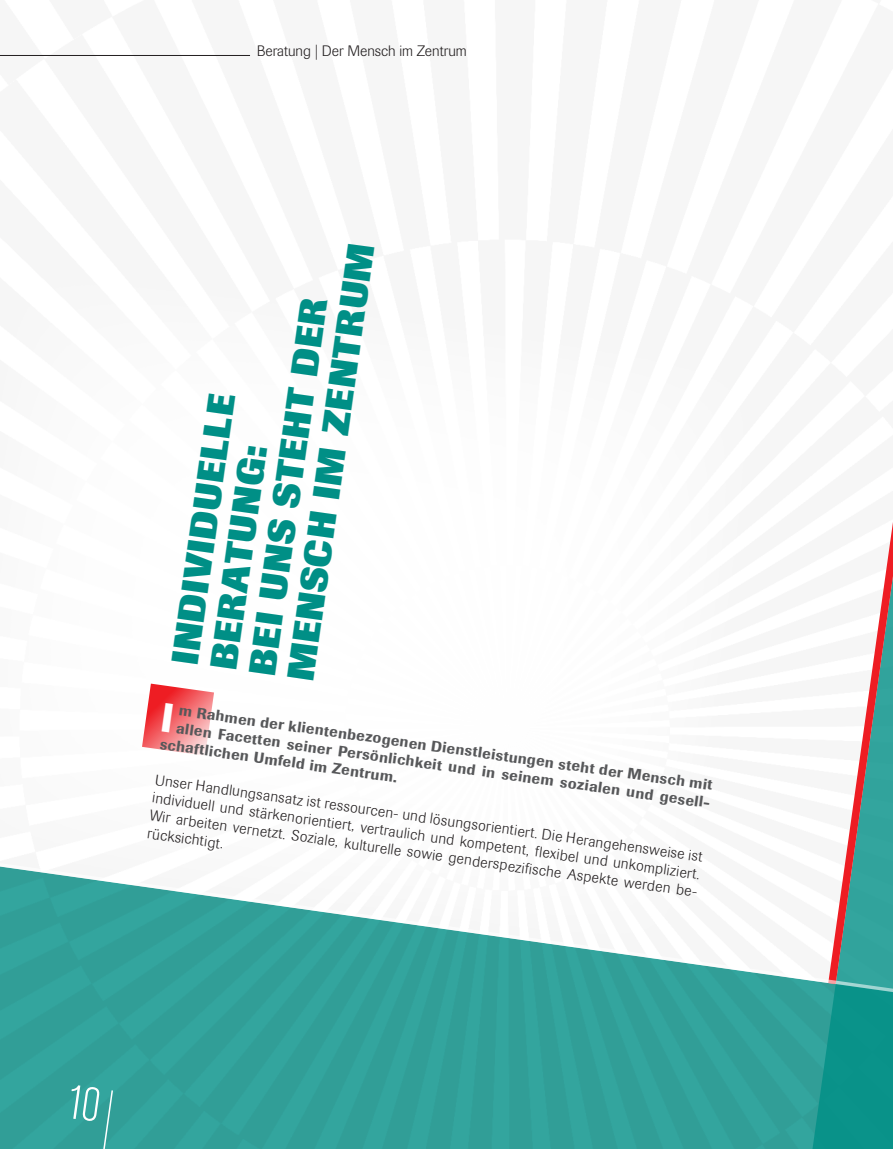
<style>
.page{position:relative;width:893px;height:1149px;background:#fff}
.page>*{position:absolute;margin:0;border:0;box-sizing:border-box;transform-origin:0 0}
.t1{font:800 37.5px/39px "Imago";color:#008f86}
.t2{font:300 15px/18px "Imago";color:#231f20}
.t3{font:500 15px "Imago";color:#57585a}
</style>
<div class="page">
<div style="left:0;top:1123px;width:808px;height:25px;background:#319e97"></div>
<svg style="left:808px;top:1123px;width:85px;height:25px;background:#0c938a"></svg>
<hr style="left:0;top:55px;width:250px;height:1px;background:#231f20">
<svg style="left:846px;top:522px;width:47px;height:331px"></svg>
<svg style="left:0;top:853px;width:893px;height:270px;fill:#33a59e"></svg>
<div style="left:68px;top:1084px;width:46px;height:64px;background:#319e97"></div>
<svg style="left:142px;top:683px;width:72px;height:72px"></svg>
<p class="t2" style="left:257px;top:42px;width:212px">Beratung | Der Mensch im Zentrum</p>
<h1 class="t1" style="left:165px;top:661px;width:442px;rotate:-82deg">INDIVIDUELLE<br>BERATUNG:<br>BEI UNS STEHT DER<br>MENSCH IM ZENTRUM</h1>
<p class="t3" style="left:180px;top:700px;width:540px;rotate:8deg">m Rahmen der klientenbezogenen Dienstleistungen steht der Mensch mit</p>
<p class="t3" style="left:178px;top:718px;width:541px;rotate:8deg">allen Facetten seiner Persönlichkeit und in seinem sozialen und gesell-</p>
<p class="t3" style="left:161px;top:734px;width:241px;rotate:8deg">schaftlichen Umfeld im Zentrum.</p>
<p class="t2" style="left:156px;top:770px;width:556px;rotate:8deg">Unser Handlungsansatz ist ressourcen- und lösungsorientiert. Die Herangehensweise ist individuell und stärkenorientiert, vertraulich und kompetent, flexibel und unkompliziert.<br>Wir arbeiten vernetzt. Soziale, kulturelle sowie genderspezifische Aspekte werden be&shy;rücksichtigt.</p>
</div>
